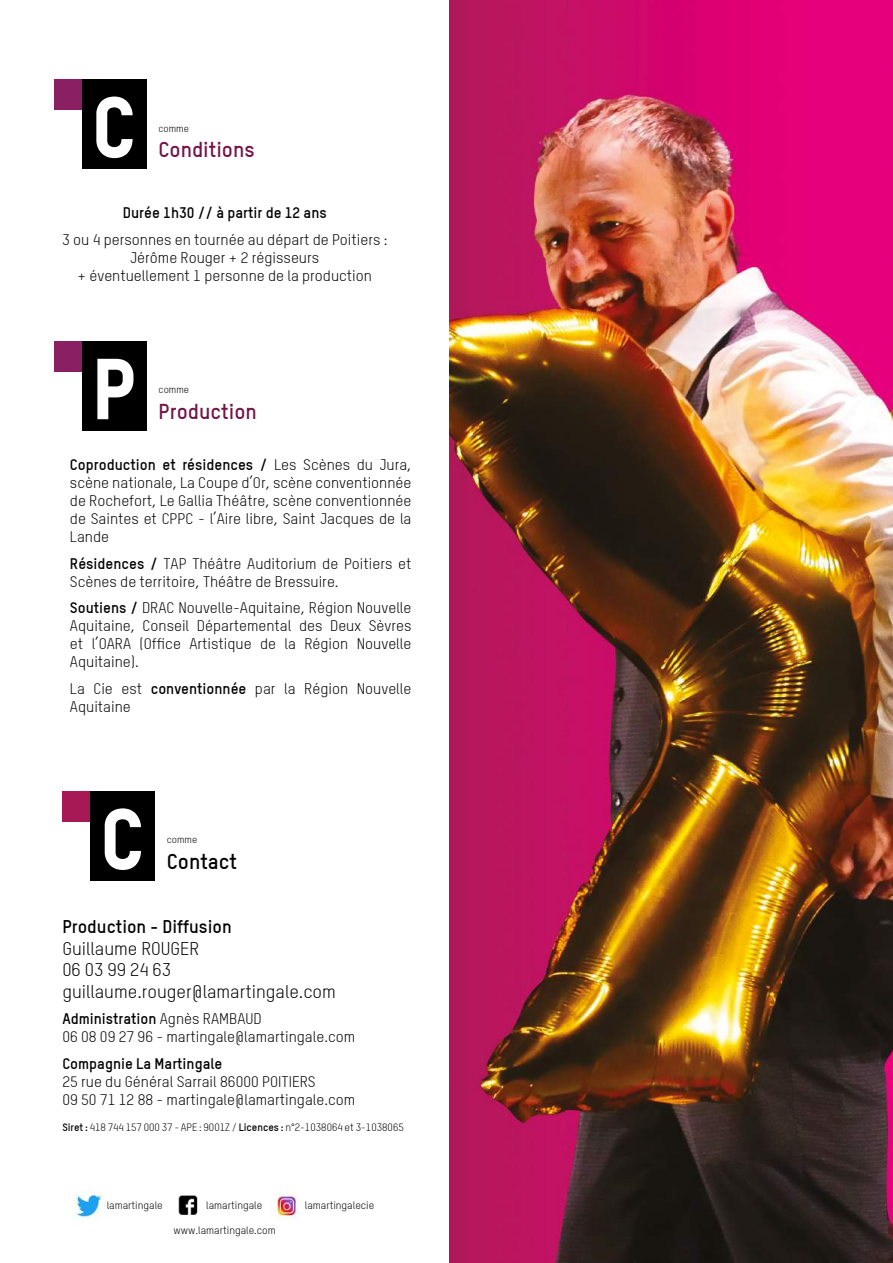
<style>
.page{position:relative;width:893px;height:1263px;background:#fff}
.page>*{position:absolute;margin:0;border:0;box-sizing:border-box;transform-origin:0 0}
.t1{font:84.9px "TSTAR Headline";color:#fff}
.t2{font:700 21px "TSTAR";color:#751347}
.t3{font:700 21px "TSTAR";color:#000}
.t4{font:18px/21.6px "TSTAR";color:#000}
.t5{font:700 18px "TSTAR";color:#000}
.t6{font:15px/18px "TSTAR";color:#000}
.t7{font:700 15px "TSTAR";color:#000}
.t8{font:10.5px "TSTAR";color:#000}
.t9{font:9.75px "TSTAR";color:#000}
.s1{font-weight:700}
</style>
<div class="page">
<img style="left:449px;top:0;width:444px;height:1263px">
<div style="left:90px;top:791px;width:65px;height:90px;background:#000"></div>
<div style="left:62px;top:791px;width:28px;height:31px;background:#a61954"></div>
<div style="left:82px;top:79px;width:65px;height:90px;background:#000"></div>
<div style="left:54px;top:79px;width:28px;height:31px;background:#8a1f64"></div>
<div style="left:82px;top:341px;width:65px;height:90px;background:#000"></div>
<div style="left:54px;top:341px;width:28px;height:31px;background:#8a1f64"></div>
<img style="left:69px;top:1189px;width:35px;height:31px">
<img style="left:178px;top:1195px;width:20px;height:20px">
<img style="left:270px;top:1189px;width:29px;height:31px">
<h1 class="t1" style="left:91px;top:74px;width:47px">C</h1>
<p class="t9" style="left:158px;top:122px;width:32px">comme</p>
<h2 class="t2" style="left:158px;top:136px;width:98px">Conditions</h2>
<p class="t7" style="left:123px;top:203px;width:205px">Durée 1h30 // à partir de 12 ans</p>
<p class="t6" style="left:62px;top:230px;width:327px;text-align:center">3 ou 4 personnes en tournée au départ de Poitiers :<br>Jérôme Rouger + 2 régisseurs<br>+ éventuellement 1 personne de la production</p>
<h1 class="t1" style="left:91px;top:336px;width:47px">P</h1>
<p class="t9" style="left:159px;top:384px;width:32px">comme</p>
<h2 class="t2" style="left:159px;top:398px;width:100px">Production</h2>
<p class="t6" style="left:70px;top:456px;width:343px;text-align:justify"><span class="s1">Coproduction et résidences /</span> Les Scènes du Jura, scène nationale, La Coupe d’Or, scène conventionnée de Rochefort, Le Gallia Théâtre, scène conventionnée de Saintes et CPPC - l’Aire libre, Saint Jacques de la Lande</p>
<p class="t6" style="left:70px;top:554px;width:343px"><span class="s1">Résidences /</span> TAP Théâtre Auditorium de Poitiers et<br>Scènes de territoire, Théâtre de Bressuire.</p>
<p class="t6" style="left:70px;top:599px;width:343px;text-align:justify"><span class="s1">Soutiens /</span> DRAC Nouvelle-Aquitaine, Région Nouvelle Aquitaine, Conseil Départemental des Deux Sèvres et l’OARA (Office Artistique de la Région Nouvelle Aquitaine).</p>
<p class="t6" style="left:70px;top:679px;width:343px">La Cie est <span class="s1">conventionnée</span> par la Région Nouvelle<br>Aquitaine</p>
<h1 class="t1" style="left:99px;top:786px;width:47px">C</h1>
<p class="t9" style="left:167px;top:834px;width:32px">comme</p>
<h2 class="t3" style="left:167px;top:848px;width:72px">Contact</h2>
<p class="t5" style="left:62px;top:915px;width:171px">Production - Diffusion</p>
<p class="t4" style="left:62px;top:937px;width:275px">Guillaume ROUGER<br>06 03 99 24 63 guillaume.rouger@lamartingale.com</p>
<p class="t6" style="left:62px;top:1010px;width:294px"><span class="s1">Administration</span> Agnès RAMBAUD<br>06 08 09 27 96 - martingale@lamartingale.com</p>
<p class="t7" style="left:62px;top:1054px;width:161px">Compagnie La Martingale</p>
<p class="t6" style="left:62px;top:1072px;width:294px">25 rue du Général Sarrail 86000 POITIERS<br>09 50 71 12 88 - martingale@lamartingale.com</p>
<p class="t8" style="left:62px;top:1121px;width:343px"><span class="s1">Siret :</span> 418 744 157 000 37 - APE : 9001Z / <span class="s1">Licences :</span> n°2-1038064 et 3-1038065</p>
<p class="t8" style="left:107px;top:1199px;width:58px">lamartingale</p>
<p class="t8" style="left:206px;top:1199px;width:58px">lamartingale</p>
<p class="t8" style="left:174px;top:1224px;width:104px">www.lamartingale.com</p>
<p class="t8" style="left:305px;top:1199px;width:71px">lamartingalecie</p>
</div>
